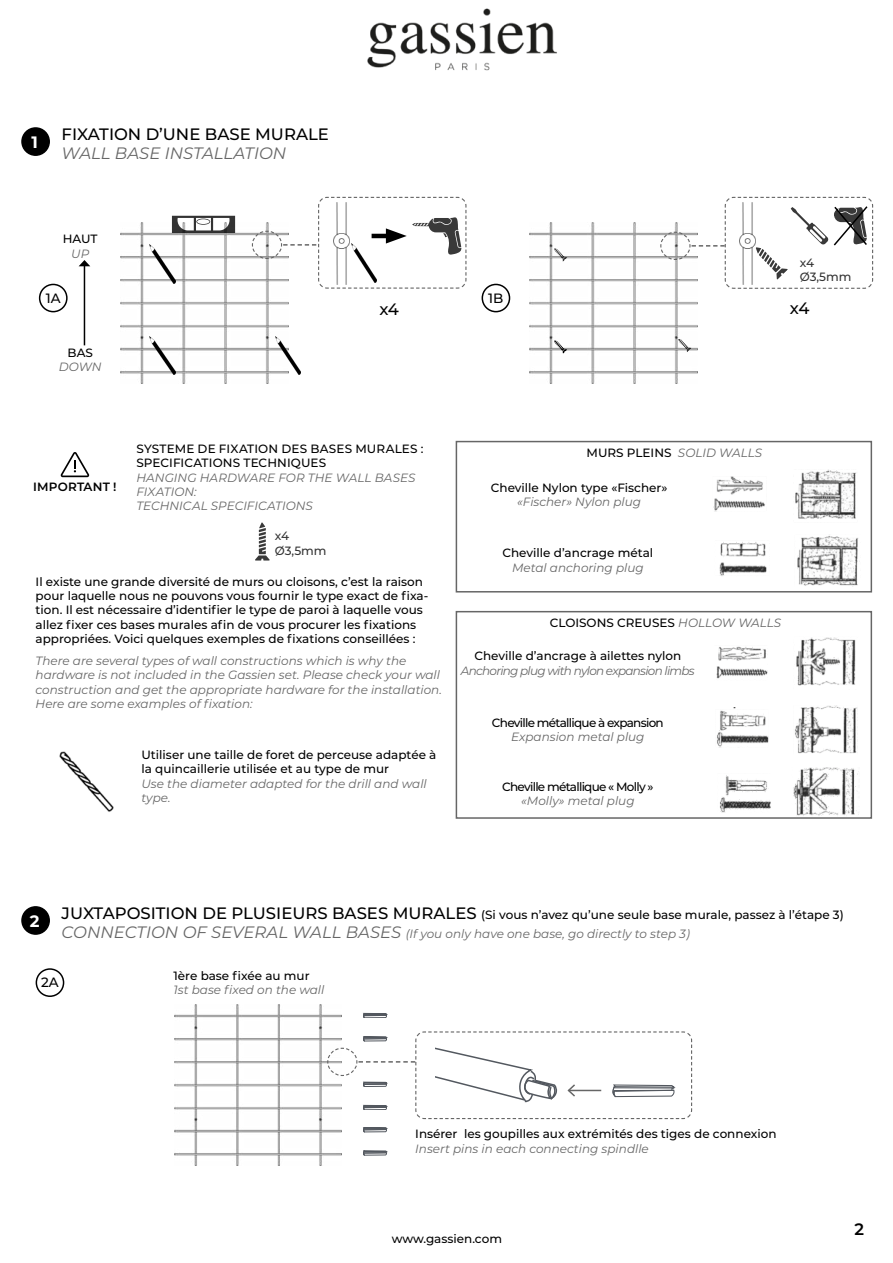
<style>
.page{position:relative;width:893px;height:1263px;background:#fff}
.page>*{position:absolute;margin:0;border:0;box-sizing:border-box;transform-origin:0 0}
.t1{font:500 16.5px "Montserrat";color:#000}
.t2{font:italic 16.5px "Montserrat";color:#666}
.t3{font:700 16.5px "Montserrat";color:#fff}
.t4{font:600 16.5px "Montserrat";color:#000}
.t5{font:500 13.5px "Montserrat";color:#000}
.t6{font:500 12px/14.4px "Montserrat";color:#000}
.t7{font:italic 12px/14.4px "Montserrat";color:#666}
.t8{font:500 12px "Montserrat";letter-spacing:-.06em;color:#000}
.t9{font:italic 12px "Montserrat";letter-spacing:-.06em;color:#666}
.t10{font:600 12px "Montserrat";letter-spacing:.015em;color:#000}
.s1{font-weight:400;font-style:italic;color:#666}
.s2{font-size:16.5px}
.s3{font-weight:400;font-style:italic;font-size:16.5px;color:#666}
</style>
<div class="page">
<img style="left:367px;top:8px;width:190px;height:63px">
<div style="left:22px;top:128px;width:27px;height:27px;background:#000;border-radius:50%"></div>
<div style="left:21px;top:127px;width:29px;height:29px;border:2px solid #000;border-radius:50%"></div>
<hr style="left:84px;top:266px;width:1px;height:79px;background:#000">
<svg style="left:79px;top:260px;width:11px;height:6px"></svg>
<img style="left:120px;top:222px;width:168px;height:161px">
<div style="left:39px;top:284px;width:29px;height:28px;border:2px solid #000;border-radius:50%"></div>
<img style="left:150px;top:245px;width:25px;height:38px">
<img style="left:150px;top:336px;width:25px;height:39px">
<img style="left:275px;top:336px;width:26px;height:39px">
<svg style="left:172px;top:216px;width:63px;height:17px"></svg>
<img style="left:529px;top:222px;width:168px;height:161px">
<div style="left:482px;top:284px;width:28px;height:28px;border:2px solid #000;border-radius:50%"></div>
<svg style="left:554px;top:248px;width:13px;height:14px"></svg>
<svg style="left:554px;top:340px;width:13px;height:14px"></svg>
<svg style="left:678px;top:339px;width:13px;height:13px"></svg>
<svg style="left:660px;top:196px;width:214px;height:93px"></svg>
<svg style="left:251px;top:196px;width:216px;height:93px"></svg>
<div style="left:22px;top:907px;width:27px;height:27px;background:#000;border-radius:50%"></div>
<div style="left:21px;top:906px;width:29px;height:29px;border:2px solid #000;border-radius:50%"></div>
<img style="left:174px;top:1004px;width:168px;height:161px">
<div style="left:36px;top:968px;width:28px;height:29px;border:2px solid #000;border-radius:50%"></div>
<svg style="left:363px;top:1150px;width:24px;height:5px"></svg>
<svg style="left:363px;top:1127px;width:25px;height:5px"></svg>
<svg style="left:363px;top:1013px;width:25px;height:5px"></svg>
<svg style="left:327px;top:1031px;width:366px;height:89px"></svg>
<div style="left:456px;top:441px;width:416px;height:151px;border:2px solid #666"></div>
<img style="left:713px;top:476px;width:52px;height:36px">
<img style="left:795px;top:469px;width:61px;height:50px">
<img style="left:797px;top:536px;width:63px;height:50px">
<img style="left:719px;top:542px;width:48px;height:34px">
<img style="left:796px;top:637px;width:60px;height:49px">
<img style="left:716px;top:646px;width:52px;height:33px">
<img style="left:795px;top:705px;width:63px;height:49px">
<img style="left:717px;top:707px;width:52px;height:41px">
<img style="left:793px;top:767px;width:66px;height:49px">
<img style="left:720px;top:775px;width:51px;height:38px">
<div style="left:456px;top:611px;width:416px;height:208px;border:2px solid #666"></div>
<img style="left:59px;top:751px;width:55px;height:61px">
<svg style="left:255px;top:522px;width:15px;height:38px"></svg>
<svg style="left:61px;top:452px;width:28px;height:25px"></svg>
<h1 class="t3" style="left:32px;top:130px;width:8px">1</h1>
<h1 class="t1" style="left:62px;top:122px;width:269px">FIXATION D’UNE BASE MURALE</h1>
<h1 class="t2" style="left:62px;top:142px;width:226px">WALL BASE INSTALLATION</h1>
<p class="t6" style="left:63px;top:232px;width:36px">HAUT</p>
<p class="t7" style="left:71px;top:246px;width:20px">UP</p>
<p class="t6" style="left:800px;top:255px;width:53px">x4<br>Ø3,5mm</p>
<p class="t5" style="left:46px;top:289px;width:16px">1A</p>
<p class="t5" style="left:488px;top:289px;width:17px">1B</p>
<h1 class="t1" style="left:379px;top:298px;width:21px">x4</h1>
<h1 class="t1" style="left:790px;top:297px;width:21px">x4</h1>
<p class="t6" style="left:68px;top:345px;width:27px">BAS</p>
<p class="t7" style="left:59px;top:359px;width:44px">DOWN</p>
<p class="t10" style="left:33px;top:478px;width:85px">IMPORTANT !</p>
<p class="t6" style="left:136px;top:441px;width:289px">SYSTEME DE FIXATION DES BASES MURALES :<br>SPECIFICATIONS TECHNIQUES</p>
<p class="t7" style="left:136px;top:470px;width:281px">HANGING HARDWARE FOR THE WALL BASES<br>FIXATION:<br>TECHNICAL SPECIFICATIONS</p>
<p class="t6" style="left:275px;top:528px;width:53px">x4<br>Ø3,5mm</p>
<p class="t6" style="left:36px;top:574px;width:394px">Il existe une grande diversité de murs ou cloisons, c’est la raison pour laquelle nous ne pouvons vous fournir le type exact de fixa&shy;tion. Il est nécessaire d’identifier le type de paroi à laquelle vous allez fixer ces bases murales afin de vous procurer les fixations appropriées. Voici quelques exemples de fixations conseillées :</p>
<p class="t7" style="left:36px;top:653px;width:408px">There are several types of wall constructions which is why the hardware is not included in the Gassien set. Please check your wall construction and get the appropriate hardware for the installation.<br>Here are some examples of fixation:</p>
<p class="t6" style="left:141px;top:747px;width:296px">Utiliser une taille de foret de perceuse adaptée à la quincaillerie utilisée et au type de mur</p>
<p class="t7" style="left:141px;top:776px;width:287px">Use the diameter adapted for the drill and wall type.</p>
<p class="t6" style="left:586px;top:445px;width:177px">MURS PLEINS <span class="s1">SOLID WALLS</span></p>
<p class="t6" style="left:491px;top:480px;width:178px">Cheville Nylon type «Fischer»</p>
<p class="t7" style="left:517px;top:494px;width:126px">«Fischer» Nylon plug</p>
<p class="t6" style="left:502px;top:545px;width:152px">Cheville d’ancrage métal</p>
<p class="t7" style="left:512px;top:560px;width:133px">Metal anchoring plug</p>
<p class="t6" style="left:550px;top:615px;width:233px">CLOISONS CREUSES <span class="s1">HOLLOW WALLS</span></p>
<p class="t6" style="left:474px;top:648px;width:209px">Cheville d’ancrage à ailettes nylon</p>
<p class="t9" style="left:461px;top:662px;width:235px">Anchoring plug with nylon expansion limbs</p>
<p class="t8" style="left:492px;top:714px;width:173px">Cheville métallique à expansion</p>
<p class="t7" style="left:511px;top:729px;width:135px">Expansion metal plug</p>
<p class="t8" style="left:502px;top:778px;width:153px">Cheville métallique « Molly »</p>
<p class="t7" style="left:521px;top:793px;width:115px">«Molly» metal plug</p>
<h1 class="t3" style="left:30px;top:909px;width:11px">2</h1>
<p class="t6" style="left:62px;top:904px;width:784px;line-height:19.8px"><span class="s2">JUXTAPOSITION DE PLUSIEURS BASES MURALES</span> (Si vous n’avez qu’une seule base murale, passez à l’étape 3)<br><span class="s3">CONNECTION OF SEVERAL WALL BASES</span> <span class="s1">(If you only have one base, go directly to step 3)</span></p>
<p class="t5" style="left:41px;top:973px;width:19px">2A</p>
<p class="t6" style="left:174px;top:968px;width:138px">1ère base fixée au mur</p>
<p class="t7" style="left:174px;top:982px;width:152px">1st base fixed on the wall</p>
<p class="t6" style="left:415px;top:1126px;width:363px">Insérer les goupilles aux extrémités des tiges de connexion</p>
<p class="t7" style="left:415px;top:1141px;width:235px">Insert pins in each connecting spindlle</p>
<p class="t6" style="left:392px;top:1230px;width:112px">www.gassien.com</p>
<h1 class="t4" style="left:855px;top:1217px;width:11px">2</h1>
</div>
